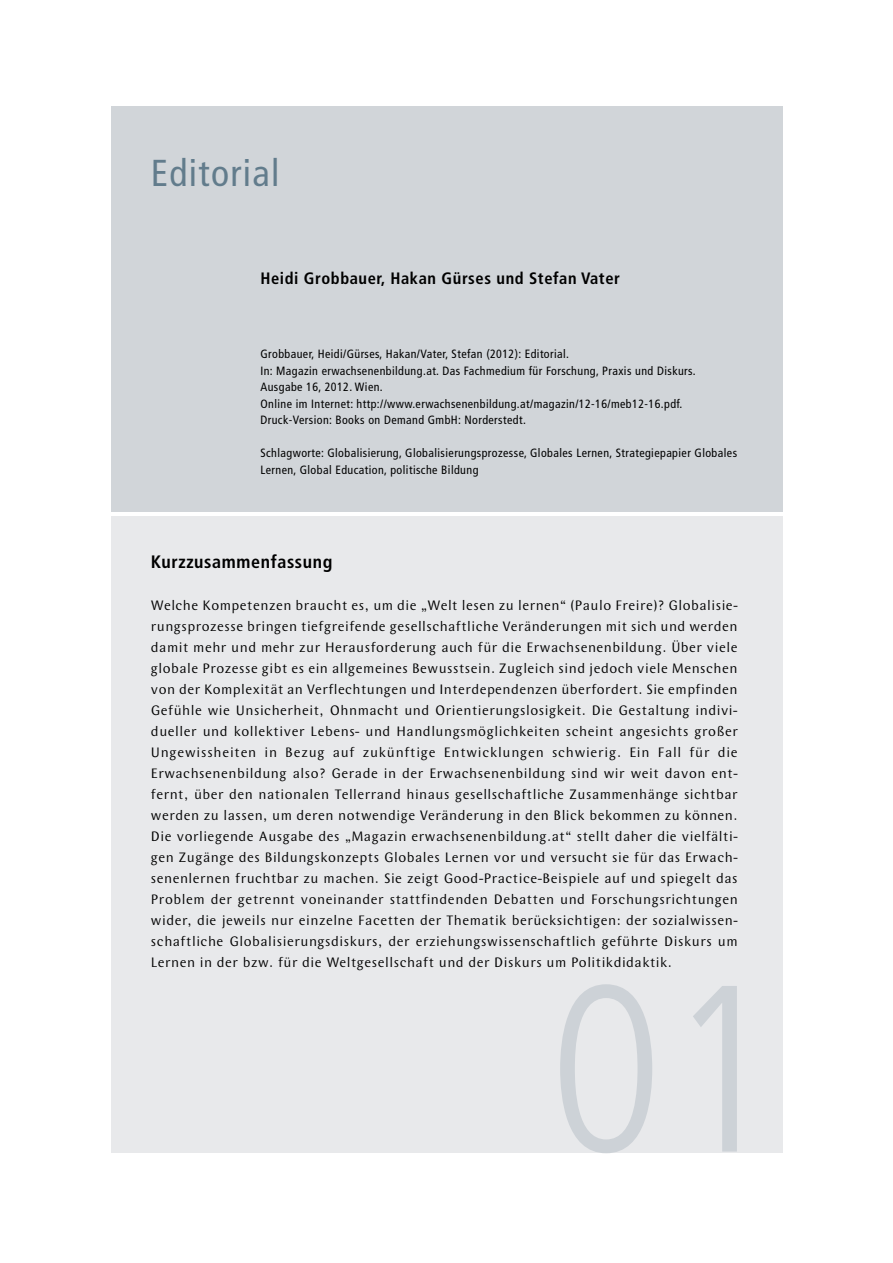
<style>
.page{position:relative;width:893px;height:1263px;background:#fff}
.page>*{position:absolute;margin:0;border:0;box-sizing:border-box;transform-origin:0 0}
.t1{font:300 condensed 237.3px "Frutiger LT Std";color:#cdd2d7}
.t2{font:condensed 37.5px "Frutiger LT Std";letter-spacing:.035em;color:#627c8c}
.t3{font:700 condensed 18px "Frutiger LT Std";letter-spacing:.035em;color:#000}
.t4{font:700 condensed 16.5px "Frutiger LT Std";letter-spacing:.035em;color:#000}
.t5{font:14.25px/21px "Wunderlich";letter-spacing:.035em;color:#000;text-align:justify}
.t6{font:condensed 12px/16.5px "Frutiger LT Std";letter-spacing:.035em;color:#000}
.s1{font-style:inherit}
</style>
<div class="page">
<div style="left:111px;top:516px;width:671px;height:636px;background:#e8e9eb"></div>
<div style="left:111px;top:106px;width:671px;height:406px;background:#d1d5d9"></div>
<h2 class="t2" style="left:151px;top:151px;width:130px">Editorial</h2>
<p class="t4" style="left:260px;top:268px;width:361px">Heidi Grobbauer, Hakan Gürses und Stefan Vater</p>
<p class="t6" style="left:260px;top:346px;width:437px">Grobbauer, Heidi/Gürses, <span class="s1">H</span>akan/Vater, Stefan (2012): Editorial.<br>In: Magazin erwachsenenbildung.at. Das Fachmedium für Forschung, Praxis und Diskurs.<br>Ausgabe 16, 2012. Wien.<br>Online im Internet: http://www.erwachsenenbildung.at/magazin/12-16/meb12-16.pdf.<br>Druck-Version: Books on Demand GmbH: Norderstedt.</p>
<p class="t6" style="left:260px;top:445px;width:478px">Schlagworte: Globalisierung, Globalisierungsprozesse, Globales Lernen, Strategiepapier Globales<br>Lernen, Global Education, politische Bildung</p>
<p class="t3" style="left:151px;top:551px;width:183px">Kurzzusammenfassung</p>
<p class="t5" style="left:151px;top:595px;width:589px">Welche Kompetenzen braucht es, um die „Welt lesen zu lernen“ (Paulo Freire)? Globalisie&shy;rungsprozesse bringen tiefgreifende gesellschaftliche Veränderungen mit sich und werden damit mehr und mehr zur Herausforderung auch für die Erwachsenenbildung. Über viele globale Prozesse gibt es ein allgemeines Bewusstsein. Zugleich sind jedoch viele Menschen von der Komplexität an Verflechtungen und Interdependenzen überfordert. Sie empfinden Gefühle wie Unsicherheit, Ohnmacht und Orientierungslosigkeit. Die Gestaltung indivi&shy;dueller und kollektiver Lebens- und Handlungsmöglichkeiten scheint angesichts großer Ungewissheiten in Bezug auf zukünftige Entwicklungen schwierig. Ein Fall für die Erwachsenenbildung also? Gerade in der Erwachsenenbildung sind wir weit davon ent&shy;fernt, über den nationalen Tellerrand hinaus gesellschaftliche Zusammenhänge sichtbar werden zu lassen, um deren notwendige Veränderung in den Blick bekommen zu können.<br>Die vorliegende Ausgabe des „Magazin erwachsenenbildung.at“ stellt daher die vielfälti&shy;gen Zugänge des Bildungskonzepts Globales Lernen vor und versucht sie für das Erwach&shy;senenlernen fruchtbar zu machen. Sie zeigt Good-Practice-Beispiele auf und spiegelt das Problem der getrennt voneinander stattfindenden Debatten und Forschungsrichtungen wider, die jeweils nur einzelne Facetten der Thematik berücksichtigen: der sozialwissen&shy;schaftliche Globalisierungsdiskurs, der erziehungswissenschaftlich geführte Diskurs um Lernen in der bzw. für die Weltgesellschaft und der Diskurs um Politikdidaktik.</p>
<h1 class="t1" style="left:549px;top:935px;width:230px">01</h1>
</div>
